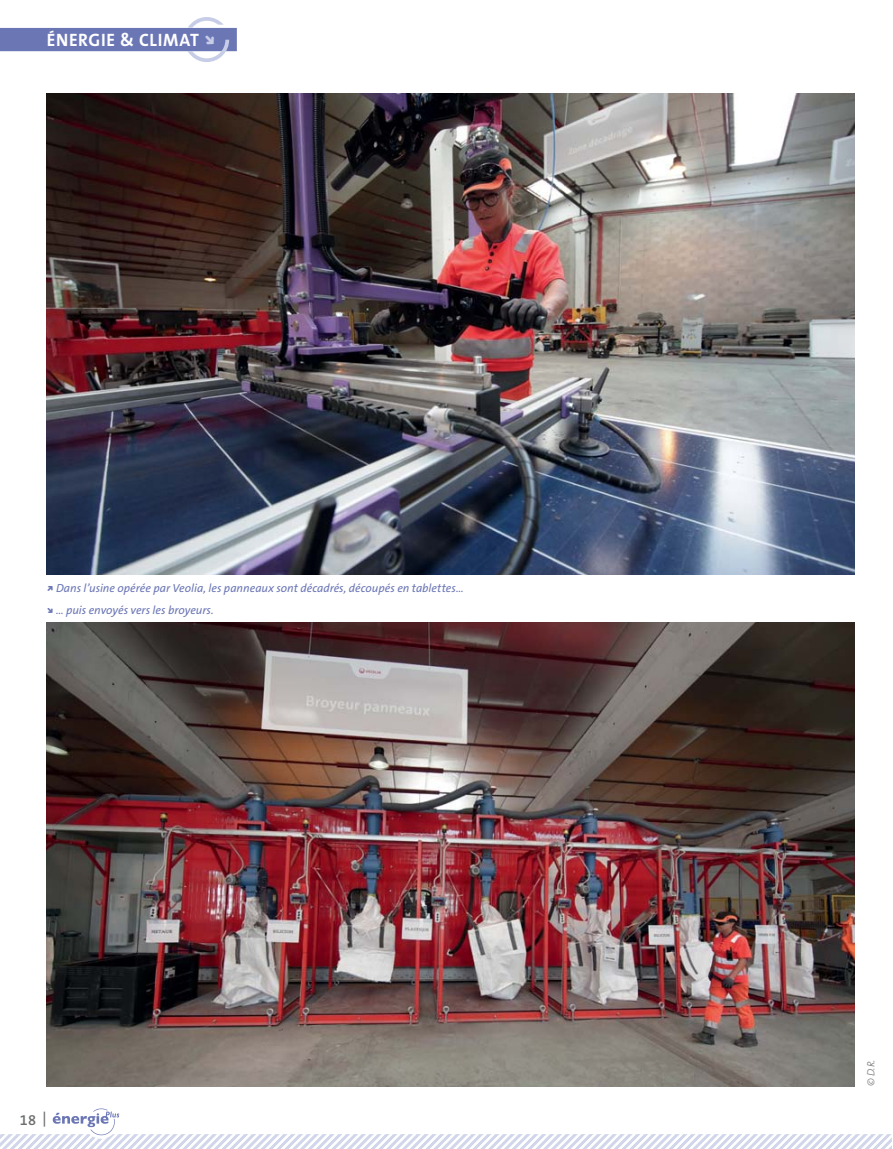
<style>
.page{position:relative;width:893px;height:1149px;background:#fff}
.page>*{position:absolute;margin:0;border:0;box-sizing:border-box;transform-origin:0 0}
.t1{font:700 18px "The Sans B W7";letter-spacing:.04em;color:#fff}
.t2{font:600 15px "The Sans B W6";color:#6d6f71}
.t3{font:italic 11.7px/22.5px "The Sans B W5 Plain";color:#6b76b5}
.t4{font:italic 300 10.5px "The Mix B W3";color:#6d6f71}
</style>
<div class="page">
<img style="left:47px;top:93px;width:808px;height:481px">
<img style="left:47px;top:622px;width:808px;height:463px">
<div style="left:1px;top:28px;width:236px;height:23px;background:#6b76b5"></div>
<svg style="left:1px;top:1108px;width:891px;height:40px"></svg>
<svg style="left:188px;top:17px;width:41px;height:45px"></svg>
<h1 class="t1" style="left:47px;top:33px;width:154px">ÉNERGIE &amp; CLIMAT</h1>
<p class="t3" style="left:56px;top:577px;width:409px">Dans l’usine opérée par Veolia, les panneaux sont décadrés, découpés en tablettes… … puis envoyés vers les broyeurs.</p>
<p class="t2" style="left:20px;top:1113px;width:28px">18 |</p>
<p class="t4" style="left:867px;top:1085px;width:28px;rotate:-90deg">© D.R.</p>
</div>
